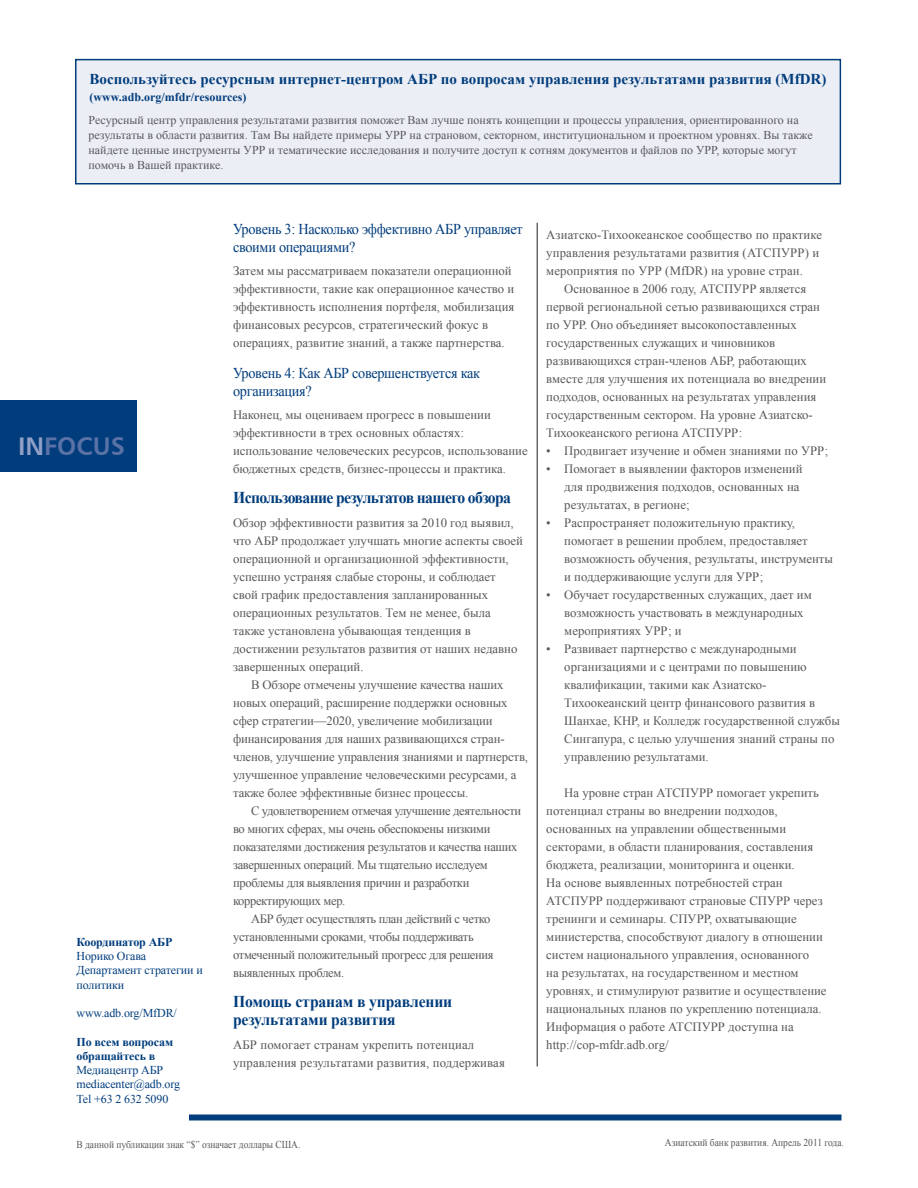
<style>
.page{position:relative;width:918px;height:1188px;background:#fff}
.page>*{position:absolute;margin:0;border:0;box-sizing:border-box;transform-origin:0 0}
.t1{font:25.5px "Humanist 777 BT Bold B";color:#5b72a6}
.t2{font:700 16.5px/18px "Times New Roman";letter-spacing:-.01em;color:#013d7d;scale:.95 1}
.t3{font:700 16.5px "Times New Roman";letter-spacing:-.03em;color:#013d7d;scale:.95 1}
.t4{font:15px/18px "Times New Roman";letter-spacing:-.02em;color:#013d7d;scale:.95 1}
.t5{font:700 15px "Times New Roman";color:#013d7d}
.t6{font:12.75px/18px "Times New Roman";color:#57585a}
.t7{font:12.75px "Times New Roman";letter-spacing:-.025em;color:#57585a}
.t8{font:12px/15px "Times New Roman";color:#57585a}
.t9{font:12px/14.2px "Times New Roman";letter-spacing:-.01em;color:#013d7d}
.t10{font:700 12px/14.2px "Times New Roman";letter-spacing:-.01em;color:#013d7d}
.t11{font:10.5px "Times New Roman";color:#57585a;scale:.9 1}
.s1{color:#92a0c6}
</style>
<div class="page">
<div style="left:189px;top:1114px;width:653px;height:6px;background:#013d7d"></div>
<div style="left:0;top:400px;width:137px;height:72px;background:#013d7d"></div>
<hr style="left:537px;top:223px;width:1px;height:843px;background:#231f20">
<div style="left:76px;top:60px;width:764px;height:124px;background:#ebeef5"></div>
<div style="left:75px;top:59px;width:766px;height:125px;border:2px solid #013d7d"></div>
<p class="t5" style="left:90px;top:69px;width:738px">Воспользуйтесь ресурсным интернет-центром АБР по вопросам управления результатами развития (MfDR)</p>
<p class="t10" style="left:90px;top:89px;width:158px">(www.adb.org/mfdr/resources)</p>
<p class="t8" style="left:88px;top:112px;width:726px">Ресурсный центр управления результатами развития поможет Вам лучше понять концепции и процессы управления, ориентированного на результаты в области развития. Там Вы найдете примеры УРР на страновом, секторном, институциональном и проектном уровнях. Вы также найдете ценные инструменты УРР и тематические исследования и получите доступ к сотням документов и файлов по УРР, которые могут помочь в Вашей практике.</p>
<h1 class="t1" style="left:18px;top:430px;width:109px"><span class="s1">IN</span>FOCUS</h1>
<p class="t10" style="left:76px;top:934px;width:97px">Координатор АБР</p>
<p class="t9" style="left:76px;top:949px;width:128px">Норико Огава<br>Департамент стратегии и политики</p>
<p class="t9" style="left:76px;top:1006px;width:102px">www.adb.org/MfDR/</p>
<p class="t10" style="left:76px;top:1034px;width:98px">По всем вопросам обращайтесь в</p>
<p class="t9" style="left:76px;top:1063px;width:105px">Медиацентр АБР mediacenter@adb.org<br>Tel +63 2 632 5090</p>
<p class="t4" style="left:233px;top:220px;width:306px">Уровень 3: Насколько эффективно АБР управляет своими операциями?</p>
<p class="t6" style="left:233px;top:261px;width:283px">Затем мы рассматриваем показатели операционной эффективности, такие как операционное качество и эффективность исполнения портфеля, мобилизация финансовых ресурсов, стратегический фокус в операциях, развитие знаний, а также партнерства.</p>
<p class="t4" style="left:233px;top:364px;width:261px">Уровень 4: Как АБР совершенствуется как организация?</p>
<p class="t6" style="left:233px;top:405px;width:296px">Наконец, мы оцениваем прогресс в повышении эффективности в трех основных областях: использование человеческих ресурсов, использование бюджетных средств, бизнес-процессы и практика.</p>
<p class="t3" style="left:233px;top:486px;width:294px">Использование результатов нашего обзора</p>
<p class="t6" style="left:233px;top:513px;width:282px">Обзор эффективности развития за 2010 год выявил,</p>
<p class="t6" style="left:233px;top:531px;width:291px">что АБР продолжает улучшать многие аспекты своей</p>
<p class="t6" style="left:233px;top:549px;width:277px">операционной и организационной эффективности,</p>
<p class="t6" style="left:233px;top:567px;width:264px">успешно устраняя слабые стороны, и соблюдает</p>
<p class="t6" style="left:233px;top:585px;width:257px">свой график предоставления запланированных</p>
<p class="t6" style="left:233px;top:603px;width:259px">операционных результатов. Тем не менее, была</p>
<p class="t6" style="left:233px;top:621px;width:239px">также установлена убывающая тенденция в</p>
<p class="t6" style="left:233px;top:639px;width:286px">достижении результатов развития от наших недавно</p>
<p class="t6" style="left:233px;top:657px;width:132px">завершенных операций.</p>
<p class="t6" style="left:251px;top:675px;width:254px">В Обзоре отмечены улучшение качества наших</p>
<p class="t6" style="left:233px;top:693px;width:276px">новых операций, расширение поддержки основных</p>
<p class="t6" style="left:233px;top:711px;width:261px">сфер стратегии—2020, увеличение мобилизации</p>
<p class="t6" style="left:233px;top:729px;width:273px">финансирования для наших развивающихся стран-</p>
<p class="t6" style="left:233px;top:747px;width:297px">членов, улучшение управления знаниями и партнерств,</p>
<p class="t6" style="left:233px;top:765px;width:285px">улучшенное управление человеческими ресурсами, а</p>
<p class="t6" style="left:233px;top:783px;width:237px">также более эффективные бизнес процессы.</p>
<p class="t7" style="left:251px;top:802px;width:272px">С удовлетворением отмечая улучшение деятельности</p>
<p class="t7" style="left:233px;top:820px;width:259px">во многих сферах, мы очень обеспокоены низкими</p>
<p class="t7" style="left:233px;top:838px;width:286px">показателями достижения результатов и качества наших</p>
<p class="t7" style="left:233px;top:856px;width:256px">завершенных операций. Мы тщательно исследуем</p>
<p class="t7" style="left:233px;top:874px;width:238px">проблемы для выявления причин и разработки</p>
<p class="t7" style="left:233px;top:892px;width:114px">корректирующих мер.</p>
<p class="t7" style="left:251px;top:910px;width:241px">АБР будет осуществлять план действий с четко</p>
<p class="t7" style="left:233px;top:928px;width:242px">установленными сроками, чтобы поддерживать</p>
<p class="t7" style="left:233px;top:946px;width:262px">отмеченный положительный прогресс для решения</p>
<p class="t7" style="left:233px;top:964px;width:113px">выявленных проблем.</p>
<p class="t2" style="left:233px;top:992px;width:232px">Помощь странам в управлении результатами развития</p>
<p class="t6" style="left:233px;top:1035px;width:273px">АБР помогает странам укрепить потенциал управления результатами развития, поддерживая</p>
<p class="t6" style="left:546px;top:225px;width:277px">Азиатско-Тихоокеанское сообщество по практике управления результатами развития (АТСПУРР) и мероприятия по УРР (MfDR) на уровне стран.</p>
<p class="t6" style="left:546px;top:279px;width:281px;text-indent:18px">Основанное в 2006 году, АТСПУРР является первой региональной сетью развивающихся стран по УРР. Оно объединяет высокопоставленных государственных служащих и чиновников развивающихся стран-членов АБР, работающих вместе для улучшения их потенциала во внедрении подходов, основанных на результатах управления государственным сектором. На уровне Азиатско-Тихоокеанского региона АТСПУРР:</p>
<p class="t6" style="left:546px;top:441px;width:283px">• Продвигает изучение и обмен знаниями по УРР;</p>
<p class="t6" style="left:564px;top:459px;width:240px;text-indent:-18px">• Помогает в выявлении факторов изменений для продвижения подходов, основанных на результатах, в регионе;</p>
<p class="t6" style="left:564px;top:513px;width:270px;text-indent:-18px">• Распространяет положительную практику, помогает в решении проблем, предоставляет возможность обучения, результаты, инструменты и поддерживающие услуги для УРР;</p>
<p class="t6" style="left:564px;top:585px;width:249px;text-indent:-18px">• Обучает государственных служащих, дает им возможность участвовать в международных мероприятиях УРР; и</p>
<p class="t6" style="left:564px;top:639px;width:277px;text-indent:-18px">• Развивает партнерство с международными организациями и с центрами по повышению квалификации, такими как Азиатско-Тихоокеанский центр финансового развития в Шанхае, КНР, и Колледж государственной службы Сингапура, с целью улучшения знаний страны по управлению результатами.</p>
<p class="t6" style="left:546px;top:783px;width:282px;text-indent:18px">На уровне стран АТСПУРР помогает укрепить потенциал страны во внедрении подходов, основанных на управлении общественными секторами, в области планирования, составления бюджета, реализации, мониторинга и оценки.<br>На основе выявленных потребностей стран АТСПУРР поддерживают страновые СПУРР через тренинги и семинары. СПУРР, охватывающие министерства, способствуют диалогу в отношении систем национального управления, основанного<br>на результатах, на государственном и местном уровнях, и стимулируют развитие и осуществление национальных планов по укреплению потенциала.<br>Информация о работе АТСПУРР доступна на http://cop-mfdr.adb.org/</p>
<p class="t11" style="left:76px;top:1137px;width:250px">В данной публикации знак “$” означает доллары США.</p>
<p class="t11" style="left:665px;top:1136px;width:200px">Азиатский банк развития. Апрель 2011 года.</p>
</div>
